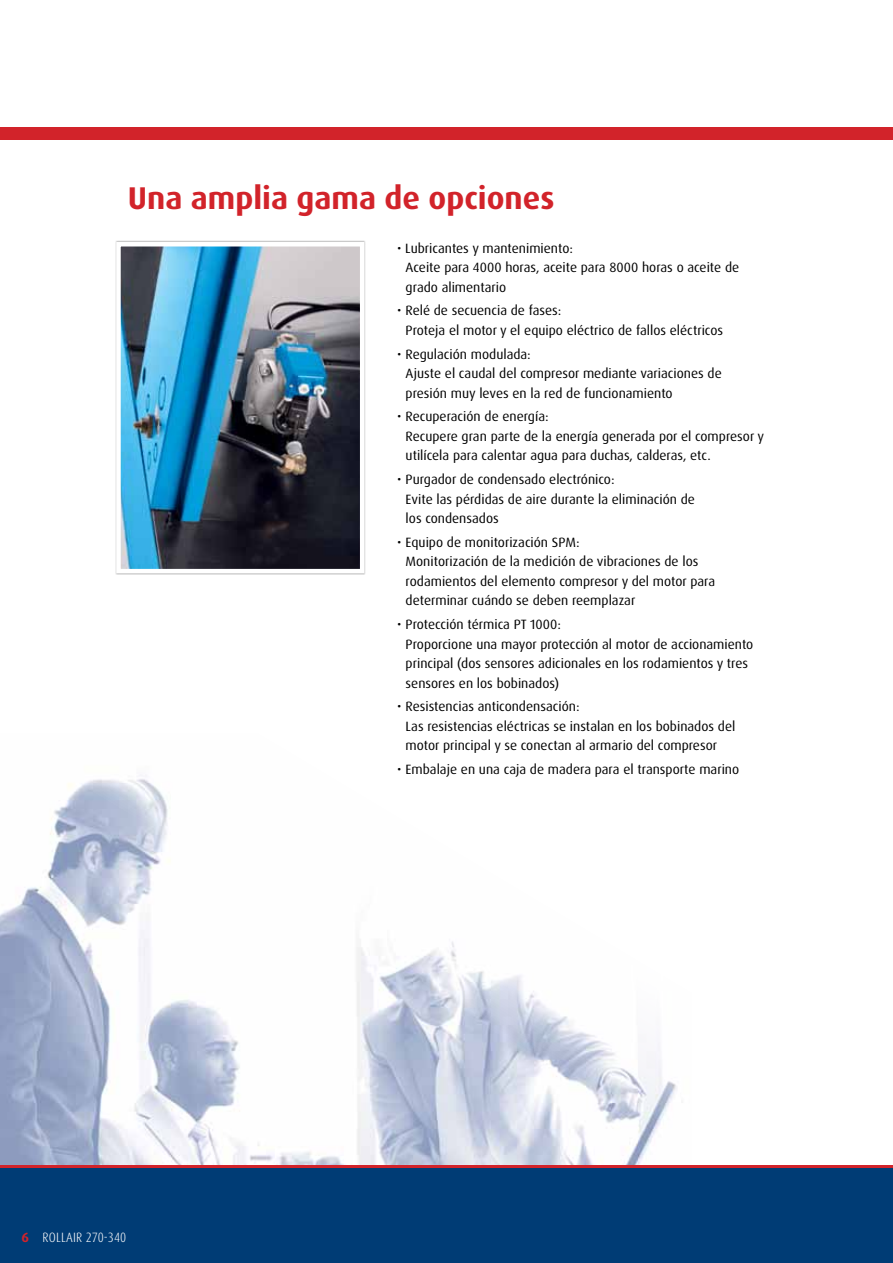
<style>
.page{position:relative;width:893px;height:1263px;background:#fff}
.page>*{position:absolute;margin:0;border:0;box-sizing:border-box;transform-origin:0 0}
.t1{font:700 31.5px "Dax Pro";color:#d2232a}
.t2{font:13.5px/19.5px "Dax Pro";color:#000}
.t3{font:300 condensed 13.5px "Dax Pro";letter-spacing:.005em;color:#fff}
.s1{font-weight:700;font-stretch:normal;color:#d2232a}
</style>
<div class="page">
<img style="left:0;top:779px;width:677px;height:386px">
<div style="left:0;top:1166px;width:893px;height:97px;background:#003c75"></div>
<hr style="left:0;top:1165px;width:893px;height:3px;background:#d2232a">
<div style="left:0;top:128px;width:893px;height:12px;background:#d2232a"></div>
<div style="left:115px;top:240px;width:251px;height:335px;background:#000;opacity:.33"></div>
<img style="left:121px;top:247px;width:238px;height:321px">
<div style="left:116px;top:242px;width:248px;height:331px;border:4px solid #fff"></div>
<h1 class="t1" style="left:128px;top:178px;width:428px">Una amplia gama de opciones</h1>
<p class="t3" style="left:21px;top:1228px;width:106px"><span class="s1">6</span> ROLLAIR 270-340</p>
<p class="t2" style="left:406px;top:238px;width:335px;text-indent:-9px">• Lubricantes y mantenimiento:<br>Aceite para 4000 horas, aceite para 8000 horas o aceite de grado alimentario</p>
<p class="t2" style="left:406px;top:301px;width:319px;text-indent:-9px">• Relé de secuencia de fases:<br>Proteja el motor y el equipo eléctrico de fallos eléctricos</p>
<p class="t2" style="left:406px;top:344px;width:318px;text-indent:-9px">• Regulación modulada:<br>Ajuste el caudal del compresor mediante variaciones de presión muy leves en la red de funcionamiento</p>
<p class="t2" style="left:406px;top:407px;width:360px;text-indent:-9px">• Recuperación de energía:<br>Recupere gran parte de la energía generada por el compresor y utilícela para calentar agua para duchas, calderas, etc.</p>
<p class="t2" style="left:406px;top:470px;width:291px;text-indent:-9px">• Purgador de condensado electrónico:<br>Evite las pérdidas de aire durante la eliminación de los condensados</p>
<p class="t2" style="left:406px;top:532px;width:311px;text-indent:-9px">• Equipo de monitorización SPM:<br>Monitorización de la medición de vibraciones de los rodamientos del elemento compresor y del motor para determinar cuándo se deben reemplazar</p>
<p class="t2" style="left:406px;top:615px;width:349px;text-indent:-9px">• Protección térmica PT 1000:<br>Proporcione una mayor protección al motor de accionamiento principal (dos sensores adicionales en los rodamientos y tres sensores en los bobinados)</p>
<p class="t2" style="left:406px;top:697px;width:331px;text-indent:-9px">• Resistencias anticondensación:<br>Las resistencias eléctricas se instalan en los bobinados del motor principal y se conectan al armario del compresor</p>
<p class="t2" style="left:397px;top:760px;width:344px">• Embalaje en una caja de madera para el transporte marino</p>
</div>
